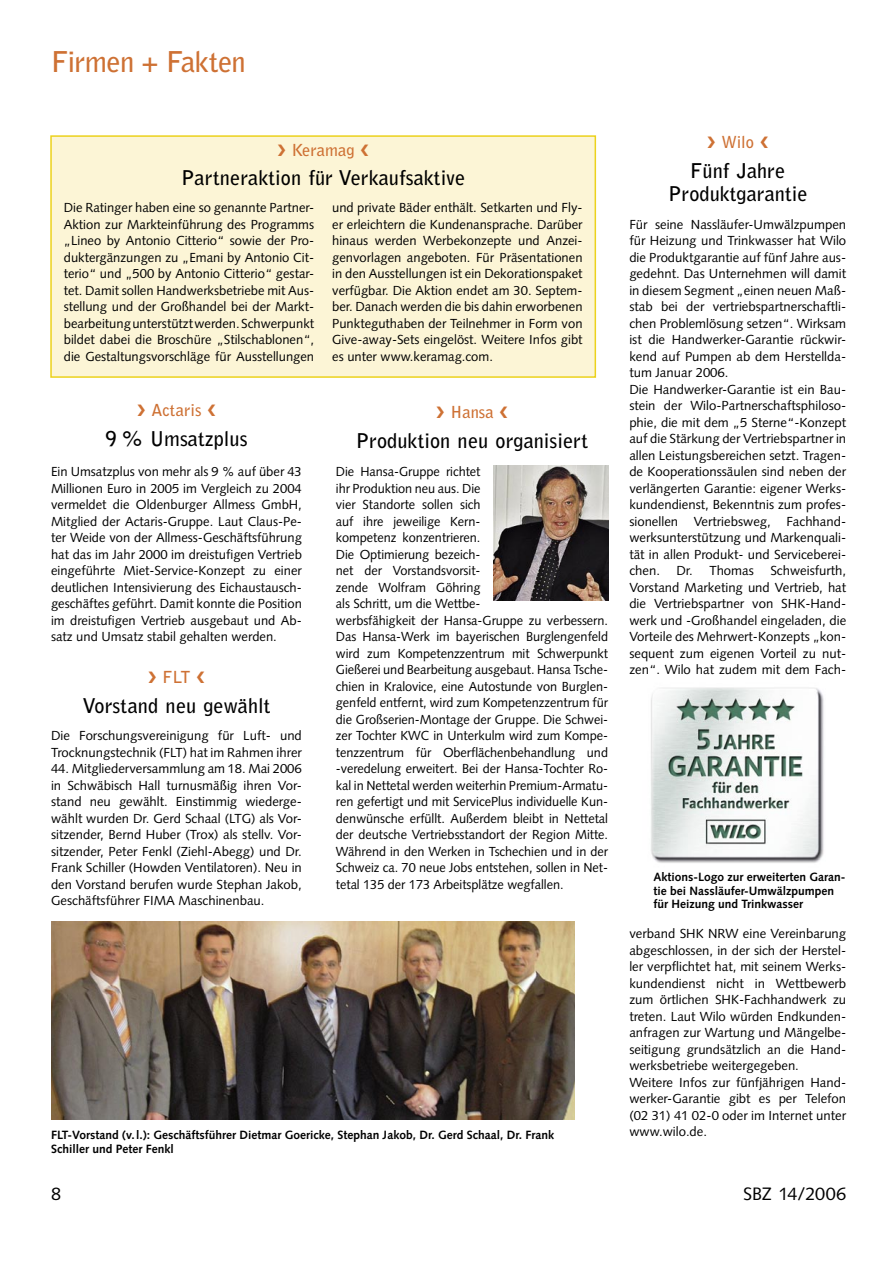
<style>
.page{position:relative;width:893px;height:1263px;background:#fff}
.page>*{position:absolute;margin:0;border:0;box-sizing:border-box;transform-origin:0 0}
.t1{font:700 28.5px "Bell Gothic Std";letter-spacing:-.025em;color:#ce7134}
.SBZ_15-Meldungen_Headline{font:700 20.25px/23.2px "Bell Gothic Std";color:#000;text-align:center}
.t2{font:18px "Syntax LT Std";letter-spacing:-.005em;color:#000}
.SBZ_14-Meldungen_Dachzeile{font:700 16.5px "Bell Gothic Std";color:#ce7134}
.SBZ_05-Grundtext{font:13.2px/16.5px "Syntax LT Std";letter-spacing:-.005em;color:#000;text-align:justify}
.SBZ_12-Bildunterschrift{font:700 12px/13.5px "Syntax LT Std";color:#000}
</style>
<div class="page">
<img style="left:51px;top:922px;width:523px;height:198px">
<div style="left:51px;top:136px;width:544px;height:241px;background:#fcf5d6"></div>
<div style="left:50px;top:135px;width:546px;height:243px;border:2px solid #ecd21c"></div>
<img style="left:493px;top:466px;width:115px;height:134px">
<img style="left:651px;top:687px;width:173px;height:176px">
<h1 class="t1" style="left:51px;top:45px;width:196px">Firmen + Fakten</h1>
<p class="SBZ_14-Meldungen_Dachzeile" style="left:277px;top:140px;width:93px">❯ Keramag ❮</p>
<p class="SBZ_15-Meldungen_Headline" style="left:181px;top:167px;width:286px">Partneraktion für Verkaufsaktive</p>
<p class="SBZ_05-Grundtext" style="left:64px;top:199px;width:252px">Die Ratinger haben eine so genannte Partner-Aktion zur Markteinführung des Programms „Lineo by Antonio Citterio“ sowie der Pro&shy;duktergänzungen zu „Emani by Antonio Cit&shy;terio“ und „500 by Antonio Citterio“ gestar&shy;tet. Damit sollen Handwerksbetriebe mit Aus&shy;stellung und der Großhandel bei der Markt&shy;bearbeitung unterstützt werden. Schwerpunkt bildet dabei die Broschüre „Stilschablonen“, die Gestaltungsvorschläge für Ausstellungen</p>
<p class="SBZ_05-Grundtext" style="left:332px;top:199px;width:252px">und private Bäder enthält. Setkarten und Fly&shy;er erleichtern die Kundenansprache. Darüber hinaus werden Werbekonzepte und Anzei&shy;genvorlagen angeboten. Für Präsentationen in den Ausstellungen ist ein Dekorationspaket verfügbar. Die Aktion endet am 30. Septem&shy;ber. Danach werden die bis dahin erworbenen Punkteguthaben der Teilnehmer in Form von Give-away-Sets eingelöst. Weitere Infos gibt es unter www.keramag.com.</p>
<p class="SBZ_14-Meldungen_Dachzeile" style="left:137px;top:400px;width:80px">❯ Actaris ❮</p>
<p class="SBZ_15-Meldungen_Headline" style="left:105px;top:427px;width:144px">9 % Umsatzplus</p>
<p class="SBZ_05-Grundtext" style="left:51px;top:463px;width:252px">Ein Umsatzplus von mehr als 9 % auf über 43<br>Millionen Euro in 2005 im Vergleich zu 2004 vermeldet die Oldenburger Allmess GmbH, Mitglied der Actaris-Gruppe. Laut Claus-Pe&shy;ter Weide von der Allmess-Geschäftsführung hat das im Jahr 2000 im dreistufigen Vertrieb eingeführte Miet-Service-Konzept zu einer deutlichen Intensivierung des Eichaustausch&shy;geschäftes geführt. Damit konnte die Position im dreistufigen Vertrieb ausgebaut und Ab&shy;satz und Umsatz stabil gehalten werden.</p>
<p class="SBZ_14-Meldungen_Dachzeile" style="left:148px;top:667px;width:58px">❯ FLT ❮</p>
<p class="SBZ_15-Meldungen_Headline" style="left:82px;top:694px;width:190px">Vorstand neu gewählt</p>
<p class="SBZ_05-Grundtext" style="left:51px;top:727px;width:252px">Die Forschungsvereinigung für Luft- und<br>Trocknungstechnik (FLT) hat im Rahmen ihrer</p>
<p class="SBZ_05-Grundtext" style="left:51px;top:760px;width:252px">44. Mitgliederversammlung am 18. Mai 2006 in Schwäbisch Hall turnusmäßig ihren Vor&shy;stand neu gewählt. Einstimmig wiederge&shy;wählt wurden Dr. Gerd Schaal (LTG) als Vor&shy;sitzender, Bernd Huber (Trox) als stellv. Vor&shy;sitzender, Peter Fenkl (Ziehl-Abegg) und Dr.<br>Frank Schiller (Howden Ventilatoren). Neu in den Vorstand berufen wurde Stephan Jakob, Geschäftsführer FIMA Maschinenbau.</p>
<p class="SBZ_14-Meldungen_Dachzeile" style="left:436px;top:402px;width:73px">❯ Hansa ❮</p>
<p class="SBZ_15-Meldungen_Headline" style="left:356px;top:429px;width:234px">Produktion neu organisiert</p>
<p class="SBZ_05-Grundtext" style="left:336px;top:463px;width:274px;text-align:left">Die Hansa-Gruppe richtet<br>ihr Produktion neu aus. Die<br>vier Standorte sollen sich<br>auf ihre jeweilige Kern-<br>kompetenz konzentrieren.<br>Die Optimierung bezeich-<br>net der Vorstandsvorsit-<br>zende Wolfram Göhring<br>als Schritt, um die Wettbe-<br>werbsfähigkeit der Hansa-Gruppe zu verbessern.<br>Das Hansa-Werk im bayerischen Burglengenfeld wird zum Kompetenzzentrum mit Schwerpunkt Gießerei und Bearbeitung ausgebaut. Hansa Tsche&shy;chien in Kralovice, eine Autostunde von Burglen&shy;genfeld entfernt, wird zum Kompetenzzentrum für die Großserien-Montage der Gruppe. Die Schwei&shy;zer Tochter KWC in Unterkulm wird zum Kompe&shy;tenzzentrum für Oberflächenbehandlung und -veredelung erweitert. Bei der Hansa-Tochter Ro&shy;kal in Nettetal werden weiterhin Premium-Armatu&shy;ren gefertigt und mit ServicePlus individuelle Kun&shy;denwünsche erfüllt. Außerdem bleibt in Nettetal der deutsche Vertriebsstandort der Region Mitte.<br>Während in den Werken in Tschechien und in der Schweiz ca. 70 neue Jobs entstehen, sollen in Net&shy;tetal 135 der 173 Arbeitsplätze wegfallen.</p>
<p class="SBZ_12-Bildunterschrift" style="left:51px;top:1128px;width:505px">FLT-Vorstand (v. l.): Geschäftsführer Dietmar Goericke, Stephan Jakob, Dr. Gerd Schaal, Dr. Frank<br>Schiller und Peter Fenkl</p>
<p class="SBZ_14-Meldungen_Dachzeile" style="left:707px;top:132px;width:63px">❯ Wilo ❮</p>
<p class="SBZ_15-Meldungen_Headline" style="left:668px;top:159px;width:141px">Fünf Jahre<br>Produktgarantie</p>
<p class="SBZ_05-Grundtext" style="left:629px;top:216px;width:218px">Für seine Nassläufer-Umwälzpumpen für Heizung und Trinkwasser hat Wilo die Produktgarantie auf fünf Jahre aus&shy;gedehnt. Das Unternehmen will damit in diesem Segment „einen neuen Maß&shy;stab bei der vertriebspartnerschaftli&shy;chen Problemlösung setzen“. Wirksam ist die Handwerker-Garantie rückwir&shy;kend auf Pumpen ab dem Herstellda&shy;tum Januar 2006.</p>
<p class="SBZ_05-Grundtext" style="left:629px;top:381px;width:218px">Die Handwerker-Garantie ist ein Bau&shy;stein der Wilo-Partnerschaftsphiloso&shy;phie, die mit dem „5 Sterne“-Konzept auf die Stärkung der Vertriebspartner in allen Leistungsbereichen setzt. Tragen&shy;de Kooperationssäulen sind neben der verlängerten Garantie: eigener Werks&shy;kundendienst, Bekenntnis zum profes&shy;sionellen Vertriebsweg, Fachhand&shy;werksunterstützung und Markenquali&shy;tät in allen Produkt- und Serviceberei&shy;chen.</p>
<p class="SBZ_05-Grundtext" style="left:629px;top:562px;width:218px;text-indent:141px">Schweisfurth, Vorstand Marketing und Vertrieb, hat die Vertriebspartner von SHK-Hand&shy;werk und -Großhandel eingeladen, die Vorteile des Mehrwert-Konzepts „kon&shy;sequent zum eigenen Vorteil zu nut&shy;zen“. Wilo hat zudem mit dem Fach-</p>
<p class="SBZ_05-Grundtext" style="left:676px;top:562px;width:79px">Dr. Thomas</p>
<p class="SBZ_12-Bildunterschrift" style="left:653px;top:870px;width:194px">Aktions-Logo zur erweiterten Garan&shy;tie bei Nassläufer-Umwälzpumpen für Heizung und Trinkwasser</p>
<p class="SBZ_05-Grundtext" style="left:629px;top:925px;width:218px">verband SHK NRW eine Vereinbarung abgeschlossen, in der sich der Herstel&shy;ler verpflichtet hat, mit seinem Werks&shy;kundendienst nicht in Wettbewerb zum örtlichen SHK-Fachhandwerk zu treten. Laut Wilo würden Endkunden&shy;anfragen zur Wartung und Mängelbe&shy;seitigung grundsätzlich an die Hand&shy;werksbetriebe weitergegeben.</p>
<p class="SBZ_05-Grundtext" style="left:629px;top:1074px;width:218px">Weitere Infos zur fünfjährigen Hand&shy;werker-Garantie gibt es per Telefon (02 31) 41 02-0 oder im Internet unter www.wilo.de.</p>
<h3 class="t2" style="left:51px;top:1183px;width:12px">8</h3>
<h3 class="t2" style="left:743px;top:1183px;width:105px">SBZ 14/2006</h3>
</div>
